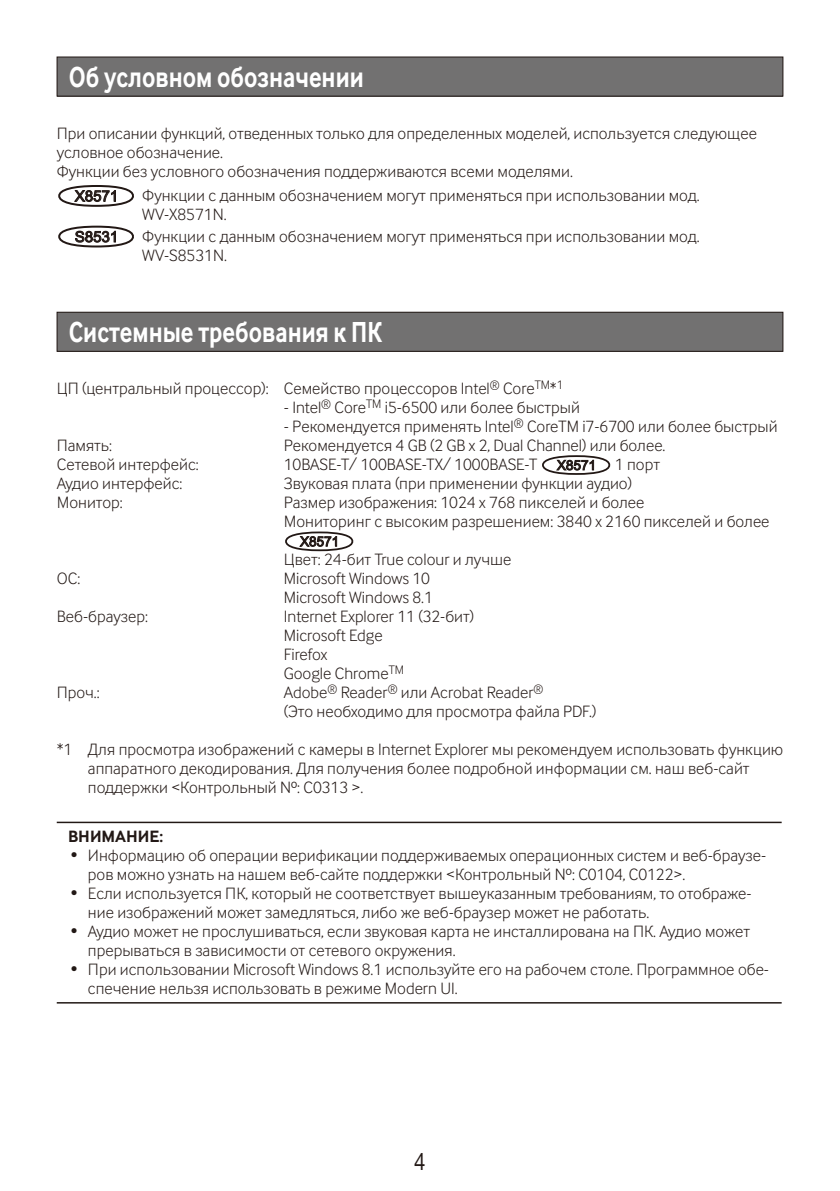
<style>
.page{position:relative;width:840px;height:1191px;background:#fff}
.page>*{position:absolute;margin:0;border:0;box-sizing:border-box;transform-origin:0 0}
.t1{font:700 30px "Inter Face Cyr";color:#fff;scale:.8 1}
.t2{font:24px "Helvetica Neue LT Std";color:#221815;scale:.85 1}
.t3{font:17px/19px "Inter Face Cyr Lt";color:#221815}
.t4{font:700 17px "Inter Face Cyr";color:#221815}
.t5{font:15px "Arial";color:#221815}
.t6{font:13.6px "Arial";color:#221815}
.s1{font-family:"Arial";font-size:13.6px}
</style>
<div class="page">
<div style="left:57px;top:57px;width:725px;height:39px;background:#727171"></div>
<div style="left:57px;top:57px;width:725px;height:39px;border:1px solid #221815"></div>
<svg style="left:58px;top:185px;width:76px;height:22px"></svg>
<svg style="left:73px;top:190px;width:43px;height:12px"></svg>
<svg style="left:58px;top:226px;width:76px;height:21px"></svg>
<svg style="left:75px;top:225px;width:41px;height:18px"></svg>
<div style="left:57px;top:312px;width:725px;height:39px;background:#727171"></div>
<div style="left:57px;top:312px;width:725px;height:39px;border:1px solid #221815"></div>
<svg style="left:541px;top:455px;width:69px;height:20px"></svg>
<svg style="left:555px;top:459px;width:39px;height:12px"></svg>
<svg style="left:285px;top:531px;width:68px;height:20px"></svg>
<svg style="left:299px;top:536px;width:38px;height:11px"></svg>
<hr style="left:57px;top:821px;width:724px;height:2px;background:#221815">
<hr style="left:57px;top:1002px;width:724px;height:1px;background:#221815">
<h1 class="t1" style="left:69px;top:60px;width:370px">Об условном обозначении</h1>
<p class="t3" style="left:57px;top:124px;width:701px">При описании функций, отведенных только для определенных моделей, используется следующее условное обозначение.<br>Функции без условного обозначения поддерживаются всеми моделями.</p>
<p class="t5" style="left:75px;top:186px;width:45px">X8571</p>
<p class="t3" style="left:142px;top:186px;width:558px">Функции с данным обозначением могут применяться при использовании мод.<br>WV-X8571N.</p>
<p class="t5" style="left:75px;top:226px;width:45px">S8531</p>
<p class="t3" style="left:142px;top:227px;width:558px">Функции с данным обозначением могут применяться при использовании мод.<br>WV-S8531N.</p>
<h1 class="t1" style="left:69px;top:315px;width:393px">Системные требования к ПК</h1>
<p class="t3" style="left:57px;top:379px;width:508px">ЦП (центральный процессор): Семейство процессоров Intel<sup>®</sup> Core<sup>TM</sup>*<sup>1</sup></p>
<p class="t3" style="left:283px;top:398px;width:297px">- Intel<sup>®</sup> Core<sup>TM</sup> i5-6500 или более быстрый</p>
<p class="t3" style="left:283px;top:417px;width:495px">- Рекомендуется применять Intel<sup>®</sup> CoreTM i7-6700 или более быстрый</p>
<p class="t3" style="left:57px;top:436px;width:57px">Память:</p>
<p class="t3" style="left:283px;top:436px;width:383px">Рекомендуется 4 GB (2 GB x 2, Dual Channel) или более.</p>
<p class="t3" style="left:57px;top:455px;width:143px">Сетевой интерфейс:</p>
<p class="t3" style="left:283px;top:455px;width:377px">10BASE-T/ 100BASE-TX/ 1000BASE-T <span class="s1">X8571</span> 1 порт</p>
<p class="t3" style="left:57px;top:474px;width:127px">Аудио интерфейс:</p>
<p class="t3" style="left:283px;top:474px;width:349px">Звуковая плата (при применении функции аудио)</p>
<p class="t3" style="left:57px;top:493px;width:67px">Монитор:</p>
<p class="t3" style="left:283px;top:493px;width:487px">Размер изображения: 1024 x 768 пикселей и более<br>Мониторинг с высоким разрешением: 3840 x 2160 пикселей и более</p>
<p class="t6" style="left:300px;top:532px;width:41px">X8571</p>
<p class="t3" style="left:283px;top:550px;width:229px">Цвет: 24-бит True colour и лучше</p>
<p class="t3" style="left:57px;top:569px;width:25px">ОС:</p>
<p class="t3" style="left:283px;top:569px;width:151px">Microsoft Windows 10<br>Microsoft Windows 8.1</p>
<p class="t3" style="left:57px;top:607px;width:93px">Веб-браузер:</p>
<p class="t3" style="left:283px;top:607px;width:192px">Internet Explorer 11 (32-бит)<br>Microsoft Edge<br>Firefox<br>Google Chrome<sup>TM</sup></p>
<p class="t3" style="left:57px;top:683px;width:44px">Проч.:</p>
<p class="t3" style="left:283px;top:683px;width:314px">Adobe<sup>®</sup> Reader<sup>®</sup> или Acrobat Reader<sup>®<br></sup>(Это необходимо для просмотра файла PDF.)</p>
<p class="t3" style="left:88px;top:740px;width:696px;text-indent:-31px">*1 Для просмотра изображений с камеры в Internet Explorer мы рекомендуем использовать функцию аппаратного декодирования. Для получения более подробной информации см. наш веб-сайт поддержки &lt;Контрольный №: C0313 &gt;.</p>
<p class="t4" style="left:68px;top:826px;width:97px">ВНИМАНИЕ:</p>
<p class="t3" style="left:88px;top:846px;width:679px;text-indent:-17px">• Информацию об операции верификации поддерживаемых операционных систем и веб-браузе&shy;ров можно узнать на нашем веб-сайте поддержки &lt;Контрольный №: C0104, C0122&gt;.</p>
<p class="t3" style="left:88px;top:884px;width:665px;text-indent:-17px">• Если используется ПК, который не соответствует вышеуказанным требованиям, то отображе&shy;ние изображений может замедляться, либо же веб-браузер может не работать.</p>
<p class="t3" style="left:88px;top:922px;width:663px;text-indent:-17px">• Аудио может не прослушиваться, если звуковая карта не инсталлирована на ПК. Аудио может прерываться в зависимости от сетевого окружения.</p>
<p class="t3" style="left:88px;top:960px;width:682px;text-indent:-17px">• При использовании Microsoft Windows 8.1 используйте его на рабочем столе. Программное обе&shy;спечение нельзя использовать в режиме Modern UI.</p>
<h2 class="t2" style="left:414px;top:1146px;width:15px">4</h2>
</div>
